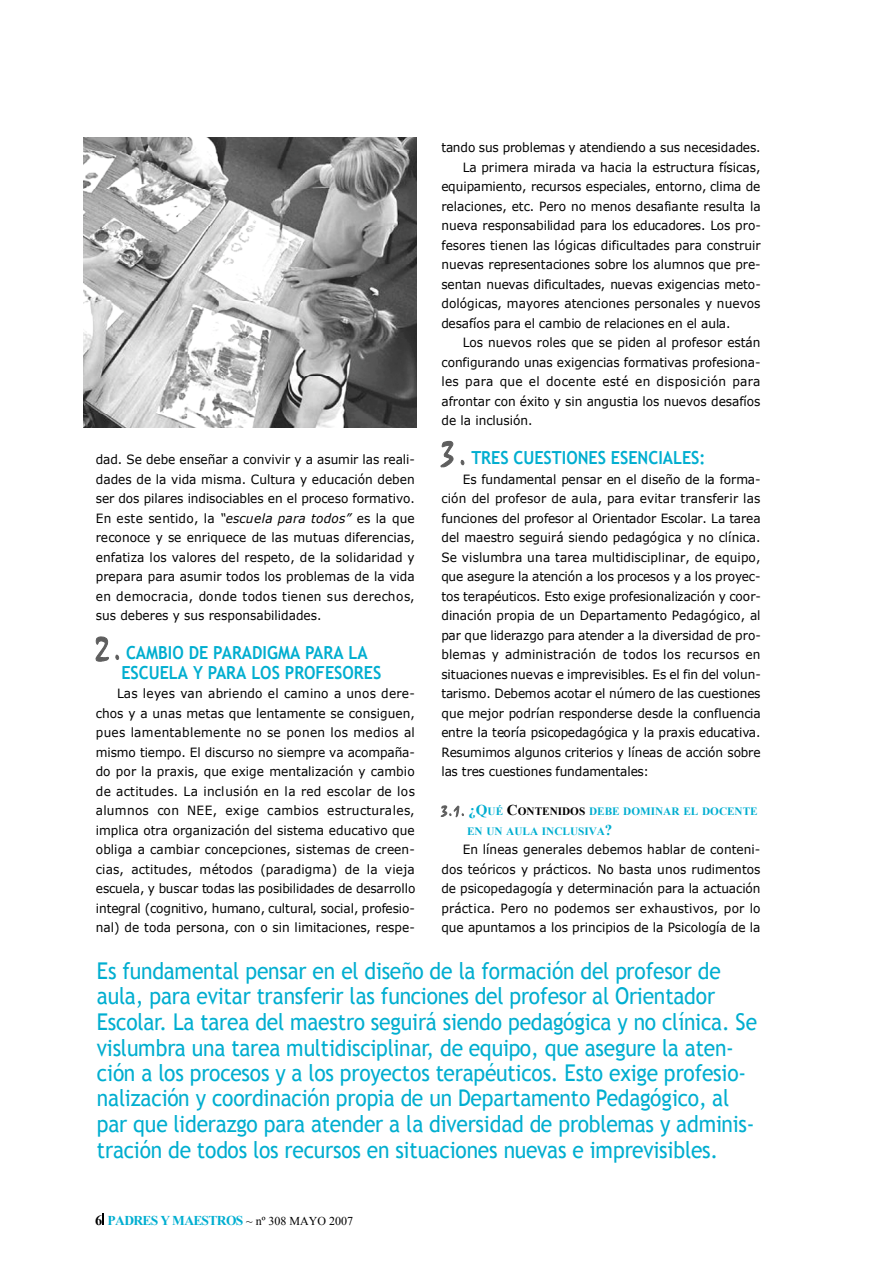
<style>
.page{position:relative;width:893px;height:1263px;background:#fff}
.page>*{position:absolute;margin:0;border:0;box-sizing:border-box;transform-origin:0 0}
.t1{font:23.1px/25.5px "Trebuchet MS";letter-spacing:-.01em;color:#00aed0;scale:.91 1}
.t2{font:700 18px/19.8px "Trebuchet MS";color:#00aed0;scale:.9 1}
.t3{font:700 13.5px "Times New Roman";letter-spacing:-.055em;color:#00aed0}
.t4{font:12.75px/19.5px "Verdana";color:#000;text-align:justify;scale:.95 1}
.t5{font:12.75px "Verdana";letter-spacing:.025em;color:#000;scale:.95 1}
.t6{font:700 11.25px/19.5px "Times New Roman";color:#00aed0}
.s1{font-family:"Mistral";font-weight:400;font-size:36px;color:#5e5e5e}
.s2{font-family:"Mistral";font-weight:400;font-size:15px;color:#5e5e5e}
.s3{font-size:15px}
.s4{font-size:15px;color:#000}
.s5{color:#000}
.s6{font-style:italic}
.s7{font-size:14.25px;color:#000}
.s8{font-weight:400;font-size:12px;color:#000}
</style>
<div class="page">
<svg style="left:103px;top:1213px;width:1px;height:12px"></svg>
<img style="left:84px;top:138px;width:332px;height:289px">
<p class="t4" style="left:441px;top:137px;width:337px">tando sus problemas y atendiendo a sus necesidades.</p>
<p class="t4" style="left:463px;top:157px;width:315px">La primera mirada va hacia la estructura físicas,</p>
<p class="t4" style="left:441px;top:176px;width:337px">equipamiento, recursos especiales, entorno, clima de</p>
<p class="t4" style="left:441px;top:196px;width:337px">relaciones, etc. Pero no menos desafiante resulta la</p>
<p class="t4" style="left:441px;top:216px;width:338px">nueva responsabilidad para los educadores. Los pro-</p>
<p class="t4" style="left:441px;top:235px;width:337px">fesores tienen las lógicas dificultades para construir</p>
<p class="t4" style="left:441px;top:254px;width:338px">nuevas representaciones sobre los alumnos que pre-</p>
<p class="t4" style="left:441px;top:274px;width:338px">sentan nuevas dificultades, nuevas exigencias meto-</p>
<p class="t4" style="left:441px;top:293px;width:337px">dológicas, mayores atenciones personales y nuevos</p>
<p class="t4" style="left:441px;top:313px;width:306px">desafíos para el cambio de relaciones en el aula.</p>
<p class="t4" style="left:463px;top:333px;width:315px">Los nuevos roles que se piden al profesor están</p>
<p class="t4" style="left:441px;top:352px;width:337px">configurando unas exigencias formativas profesiona-</p>
<p class="t5" style="left:441px;top:373px;width:337px">les para que el docente esté en disposición para</p>
<p class="t4" style="left:441px;top:391px;width:337px">afrontar con éxito y sin angustia los nuevos desafíos</p>
<p class="t4" style="left:441px;top:410px;width:98px">de la inclusión.</p>
<h2 class="t2" style="left:441px;top:448px;width:295px"><span class="s1">3 .</span> TRES CUESTIONES ESENCIALES:</h2>
<p class="t4" style="left:441px;top:469px;width:338px;text-indent:21px">Es fundamental pensar en el diseño de la forma&shy;ción del profesor de aula, para evitar transferir las funciones del profesor al Orientador Escolar. La tarea del maestro seguirá siendo pedagógica y no clínica.<br>Se vislumbra una tarea multidisciplinar, de equipo, que asegure la atención a los procesos y a los proyec&shy;tos terapéuticos. Esto exige profesionalización y coor&shy;dinación propia de un Departamento Pedagógico, al par que liderazgo para atender a la diversidad de pro&shy;blemas y administración de todos los recursos en situaciones nuevas e imprevisibles. Es el fin del volun&shy;tarismo. Debemos acotar el número de las cuestiones que mejor podrían responderse desde la confluencia entre la teoría psicopedagógica y la praxis educativa.<br>Resumimos algunos criterios y líneas de acción sobre las tres cuestiones fundamentales:</p>
<p class="t6" style="left:467px;top:802px;width:292px;text-indent:-26px"><span class="s2">3.1.</span> <span class="s3">¿Q</span>UÉ <span class="s4">C</span><span class="s5">ONTENIDOS</span> DEBE DOMINAR EL DOCENTE<br>EN UN AULA INCLUSIVA<span class="s3">?</span></p>
<p class="t4" style="left:441px;top:839px;width:337px;text-indent:21px">En líneas generales debemos hablar de conteni&shy;dos teóricos y prácticos. No basta unos rudimentos de psicopedagogía y determinación para la actuación práctica. Pero no podemos ser exhaustivos, por lo que apuntamos a los principios de la Psicología de la</p>
<p class="t1" style="left:97px;top:958px;width:727px">Es fundamental pensar en el diseño de la formación del profesor de aula, para evitar transferir las funciones del profesor al Orientador<br>E sc o la r. La tarea del maestro seguirá siendo pedagógica y no clínica. Se vislumbra una tarea multidisciplinar, de equipo, que asegure la aten&shy;ción a los procesos y a los proyectos terapéuticos. Esto exige profesio&shy;nalización y coordinación propia de un Departamento Pedagógico, al par que liderazgo para atender a la diversidad de problemas y adminis&shy;tración de todos los recursos en situaciones nuevas e imprevisibles.</p>
<p class="t4" style="left:96px;top:450px;width:337px">dad. Se debe enseñar a convivir y a asumir las reali&shy;dades de la vida misma. Cultura y educación deben ser dos pilares indisociables en el proceso formativo.<br>En este sentido, la <span class="s6">“escuela para todos”</span> es la que reconoce y se enriquece de las mutuas diferencias, enfatiza los valores del respeto, de la solidaridad y prepara para asumir todos los problemas de la vida en democracia, donde todos tienen sus derechos, sus deberes y sus responsabilidades.</p>
<h2 class="t2" style="left:121px;top:643px;width:290px;text-indent:-26px"><span class="s1">2 .</span> CAMBIO DE PARADIGMA PARA LA<br>ESCUELA Y PARA LOS PROFESORES</h2>
<p class="t4" style="left:96px;top:684px;width:338px;text-indent:21px">Las leyes van abriendo el camino a unos dere&shy;chos y a unas metas que lentamente se consiguen, pues lamentablemente no se ponen los medios al mismo tiempo. El discurso no siempre va acompaña&shy;do por la praxis, que exige mentalización y cambio de actitudes. La inclusión en la red escolar de los alumnos con NEE, exige cambios estructurales, implica otra organización del sistema educativo que obliga a cambiar concepciones, sistemas de creen&shy;cias, actitudes, métodos (paradigma) de la vieja escuela, y buscar todas las posibilidades de desarrollo integral (cognitivo, humano, cultural, social, profesio&shy;nal) de toda persona, con o sin limitaciones, respe-</p>
<p class="t3" style="left:95px;top:1213px;width:259px"><span class="s7">6</span> PADRES YMAESTROS <span class="s8">~ nº 308 MAYO 2007</span></p>
</div>
